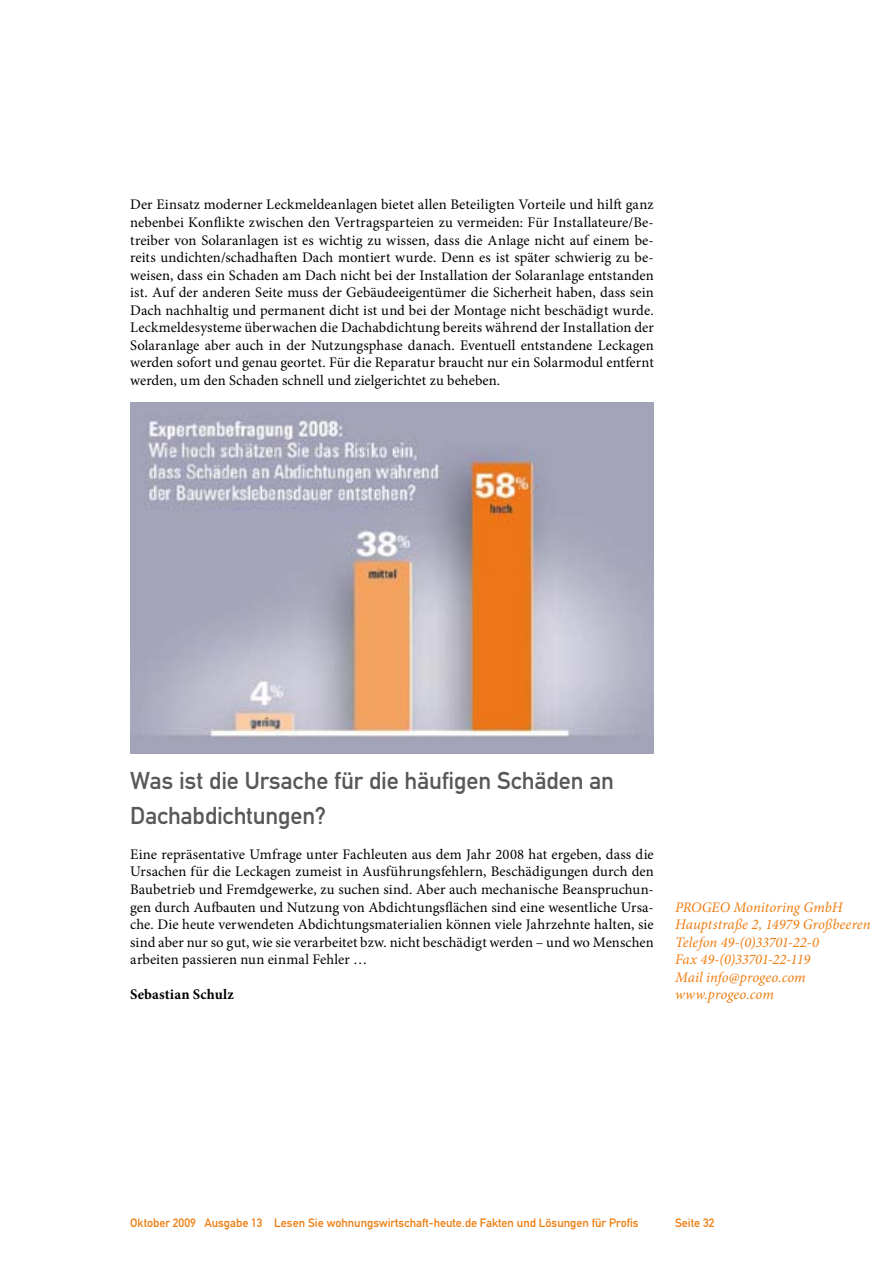
<style>
.page{position:relative;width:893px;height:1263px;background:#fff}
.page>*{position:absolute;margin:0;border:0;box-sizing:border-box;transform-origin:0 0}
.t1{font:24px/35.1px "DIN Mittelschrift";letter-spacing:-.005em;color:#595858}
.t2{font:14.7px/17.5px "Minion Pro";letter-spacing:.005em;color:#000;text-align:justify}
.t3{font:italic 14.7px/17.5px "Minion Pro";color:#ee7d11}
.t4{font:700 14.7px "Minion Pro";letter-spacing:.015em;color:#000}
.t5{font:12px "DIN Mittelschrift";color:#ee7d11}
</style>
<div class="page">
<img style="left:131px;top:402px;width:523px;height:351px">
<p class="t2" style="left:130px;top:196px;width:525px">Der Einsatz moderner Leckmeldeanlagen bietet allen Beteiligten Vorteile und hilft ganz nebenbei Konflikte zwischen den Vertragsparteien zu vermeiden: Für Installateure/Be&shy;treiber von Solaranlagen ist es wichtig zu wissen, dass die Anlage nicht auf einem be&shy;reits undichten/schadhaften Dach montiert wurde. Denn es ist später schwierig zu be&shy;weisen, dass ein Schaden am Dach nicht bei der Installation der Solaranlage entstanden ist. Auf der anderen Seite muss der Gebäudeeigentümer die Sicherheit haben, dass sein Dach nachhaltig und permanent dicht ist und bei der Montage nicht beschädigt wurde.<br>Leckmeldesysteme überwachen die Dachabdichtung bereits während der Installation der Solaranlage aber auch in der Nutzungsphase danach. Eventuell entstandene Leckagen werden sofort und genau geortet. Für die Reparatur braucht nur ein Solarmodul entfernt werden, um den Schaden schnell und zielgerichtet zu beheben.</p>
<h1 class="t1" style="left:130px;top:763px;width:485px">Was ist die Ursache für die häufigen Schäden an<br>Dachabdichtungen?</h1>
<p class="t2" style="left:130px;top:845px;width:525px">Eine repräsentative Umfrage unter Fachleuten aus dem Jahr 2008 hat ergeben, dass die Ursachen für die Leckagen zumeist in Ausführungsfehlern, Beschädigungen durch den Baubetrieb und Fremdgewerke, zu suchen sind. Aber auch mechanische Beanspruchun&shy;gen durch Aufbauten und Nutzung von Abdichtungsflächen sind eine wesentliche Ursa&shy;che. Die heute verwendeten Abdichtungsmaterialien können viele Jahrzehnte halten, sie sind aber nur so gut, wie sie verarbeitet bzw. nicht beschädigt werden – und wo Menschen arbeiten passieren nun einmal Fehler …</p>
<p class="t4" style="left:130px;top:984px;width:105px">Sebastian Schulz</p>
<p class="t3" style="left:675px;top:898px;width:197px">PROGEO Monitoring GmbH<br>Hauptstraße 2, 14979 Großbeeren<br>Telefon 49-(0)33701-22-0<br>Fax 49-(0)33701-22-119<br>Mail info@progeo.com www.progeo.com</p>
<p class="t5" style="left:130px;top:1216px;width:510px">Oktober 2009 Ausgabe 13 Lesen Sie wohnungswirtschaft-heute.de Fakten und Lösungen für Profis</p>
<p class="t5" style="left:675px;top:1216px;width:41px">Seite 32</p>
</div>
